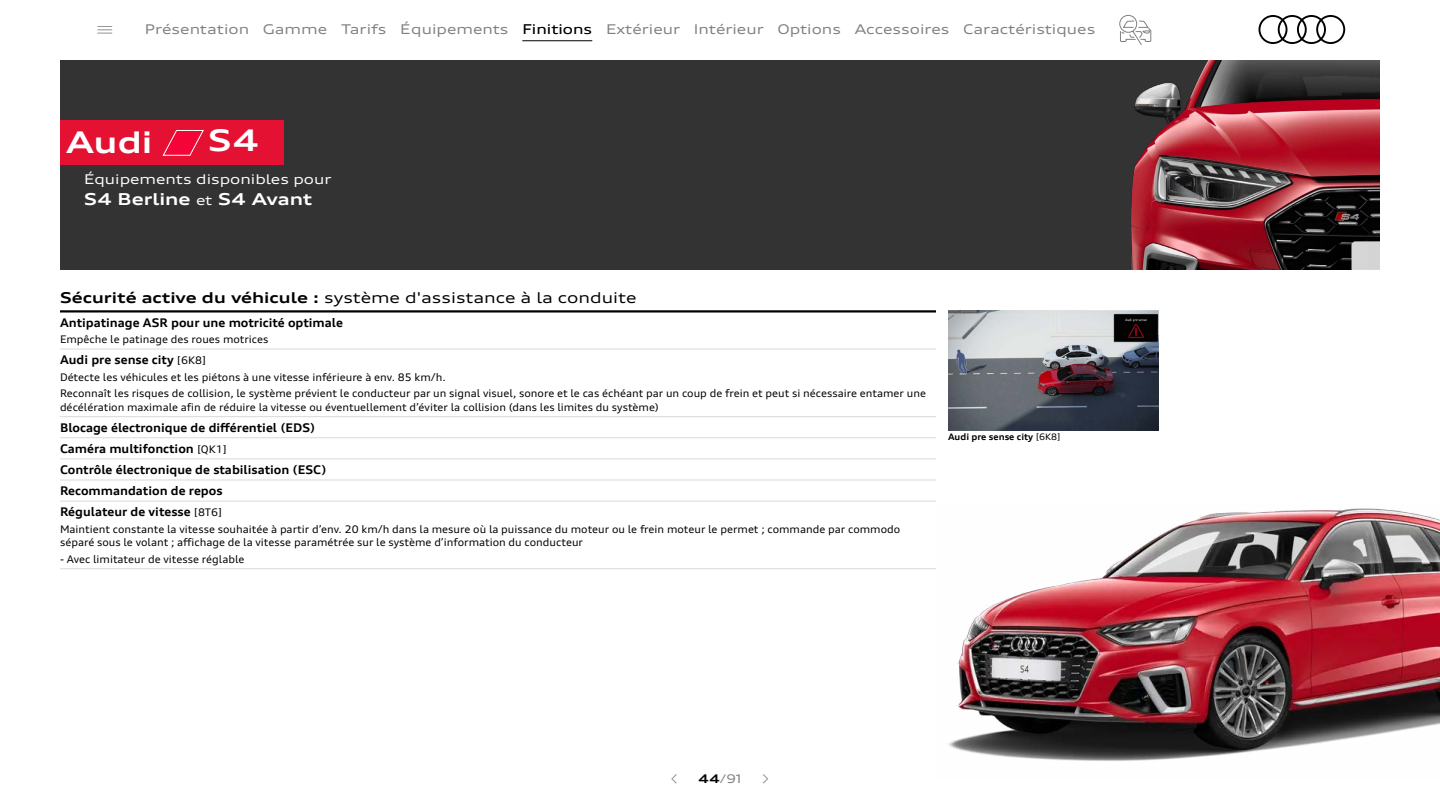
<style>
.page{position:relative;width:1440px;height:810px;background:#fff}
.page>*{position:absolute;margin:0;border:0;box-sizing:border-box;transform-origin:0 0}
.t1{font:700 expanded 30px "Audi Type";color:#fff}
.t2{font:700 expanded 16.5px "Audi Type";color:#fff}
.t3{font:expanded 15px "Audi Type";color:#000}
.t4{font:13.5px "Audi Type Var";color:#808080}
.t5{font:expanded 13.5px "Audi Type";color:#fff}
.Equipment_name_code{font:700 expanded 12px "Audi Type";color:#000}
.Equipment_detail_note{font:700 expanded 12px "Audi Type";color:#000}
.t6{font:expanded 12px "Audi Type";color:#808080}
.Equipment_detail_note-2{font:expanded 10.5px/13.5px "Audi Type";color:#000}
.Equipment_name_code-2{font:700 expanded 9px "Audi Type";color:#000}
.s1{font-weight:400;font-size:13.5px}
.s2{font-weight:700}
.s3{font-weight:400;font-size:10.5px}
.s4{font-weight:400}
.s5{font-weight:700;color:#000}
</style>
<div class="page">
<hr style="left:60px;top:349px;width:876px;height:1px;background:#d9d9d9">
<hr style="left:60px;top:416px;width:876px;height:1px;background:#d9d9d9">
<hr style="left:60px;top:437px;width:876px;height:1px;background:#d9d9d9">
<hr style="left:60px;top:459px;width:876px;height:1px;background:#d9d9d9">
<hr style="left:60px;top:480px;width:876px;height:1px;background:#d9d9d9">
<hr style="left:60px;top:501px;width:876px;height:1px;background:#d9d9d9">
<hr style="left:60px;top:568px;width:876px;height:1px;background:#d9d9d9">
<hr style="left:60px;top:310px;width:876px;height:3px;background:#000">
<div style="left:60px;top:60px;width:1320px;height:210px;background:#333"></div>
<div style="left:60px;top:120px;width:223px;height:45px;background:#e51132"></div>
<svg style="left:162px;top:130px;width:42px;height:26px"></svg>
<img style="left:1131px;top:60px;width:249px;height:210px">
<img style="left:948px;top:310px;width:210px;height:120px">
<img style="left:948px;top:508px;width:492px;height:253px">
<svg style="left:1259px;top:15px;width:86px;height:29px"></svg>
<svg style="left:1119px;top:15px;width:33px;height:30px"></svg>
<hr style="left:522px;top:40px;width:70px;height:1px;background:#000">
<p class="t4" style="left:145px;top:21px;width:952px">Présentation Gamme Tarifs Équipements Finitions Extérieur Intérieur Options Accessoires Caractéristiques</p>
<p class="t1" style="left:66px;top:124px;width:88px">Audi</p>
<p class="t1" style="left:208px;top:122px;width:52px">S4</p>
<p class="t5" style="left:84px;top:171px;width:249px">Équipements disponibles pour</p>
<p class="t2" style="left:84px;top:189px;width:230px">S4 Berline <span class="s1">et</span> S4 Avant</p>
<p class="t3" style="left:60px;top:288px;width:578px"><span class="s2">Sécurité active du véhicule :</span> système d'assistance à la conduite</p>
<p class="Equipment_detail_note" style="left:60px;top:315px;width:285px">Antipatinage ASR pour une motricité optimale</p>
<p class="Equipment_detail_note-2" style="left:60px;top:332px;width:210px">Empêche le patinage des roues motrices</p>
<p class="Equipment_name_code" style="left:60px;top:352px;width:148px">Audi pre sense city <span class="s3">[6K8]</span></p>
<p class="Equipment_detail_note-2" style="left:60px;top:370px;width:387px">Détecte les véhicules et les piétons à une vitesse inférieure à env. 85 km/h.</p>
<p class="Equipment_detail_note-2" style="left:60px;top:386px;width:868px">Reconnaît les risques de collision, le système prévient le conducteur par un signal visuel, sonore et le cas échéant par un coup de frein et peut si nécessaire entamer une décélération maximale afin de réduire la vitesse ou éventuellement d’éviter la collision (dans les limites du système)</p>
<p class="Equipment_name_code" style="left:60px;top:420px;width:257px">Blocage électronique de différentiel (EDS)</p>
<p class="Equipment_name_code" style="left:60px;top:441px;width:168px">Caméra multifonction <span class="s3">[QK1]</span></p>
<p class="Equipment_name_code" style="left:60px;top:462px;width:268px">Contrôle électronique de stabilisation (ESC)</p>
<p class="Equipment_name_code" style="left:60px;top:483px;width:164px">Recommandation de repos</p>
<p class="Equipment_name_code" style="left:60px;top:504px;width:164px">Régulateur de vitesse <span class="s3">[8T6]</span></p>
<p class="Equipment_detail_note-2" style="left:60px;top:522px;width:842px">Maintient constante la vitesse souhaitée à partir d’env. 20 km/h dans la mesure où la puissance du moteur ou le frein moteur le permet ; commande par commodo séparé sous le volant ; affichage de la vitesse paramétrée sur le système d’information du conducteur</p>
<p class="Equipment_detail_note-2" style="left:60px;top:552px;width:186px">- Avec limitateur de vitesse réglable</p>
<p class="Equipment_name_code-2" style="left:948px;top:431px;width:114px">Audi pre sense city <span class="s4">[6K8]</span></p>
<p class="t6" style="left:698px;top:771px;width:45px"><span class="s5">44</span>/91</p>
</div>
